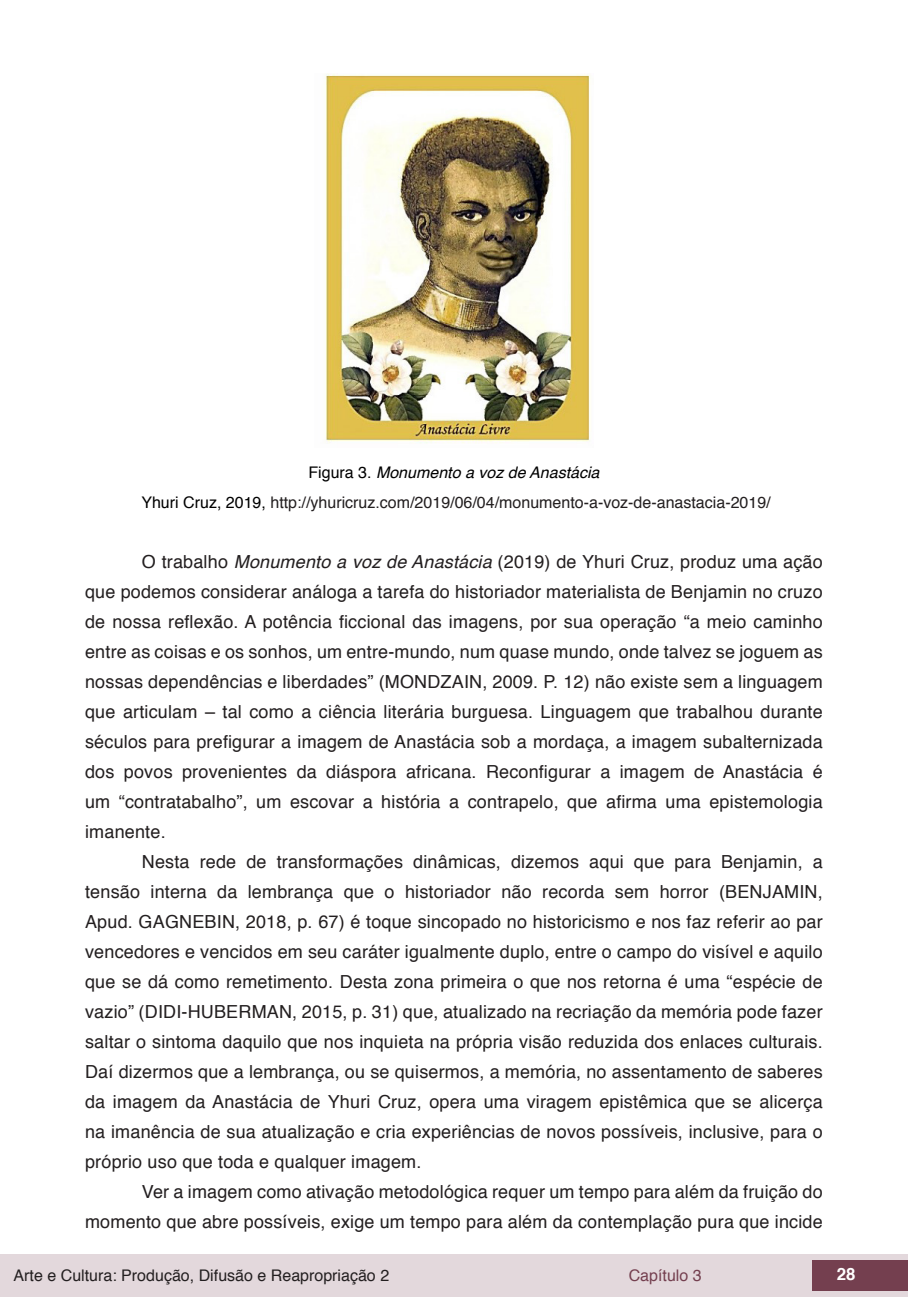
<style>
.page{position:relative;width:908px;height:1304px;background:#fff}
.page>*{position:absolute;margin:0;border:0;box-sizing:border-box;transform-origin:0 0}
.txt{font:18px/30px "Helvetica";letter-spacing:.01em;color:#231f20;text-align:justify}
.t1{font:700 16.8px "Helvetica";color:#fff}
.imagens_graf_tab{font:16px "Helvetica";color:#231f20}
.imagens_graf_tab-2{font:italic 16px "Helvetica";color:#000}
.t2{font:16px "Helvetica";color:#743f4f}
.s1{font-style:normal}
.s2{color:#000}
.s3{font-style:italic}
</style>
<div class="page">
<div style="left:0;top:1254px;width:906px;height:43px;background:#e3d8dc"></div>
<div style="left:812px;top:1261px;width:95px;height:30px;background:#743f4f"></div>
<img style="left:325px;top:74px;width:266px;height:370px">
<p class="imagens_graf_tab-2" style="left:308px;top:460px;width:292px"><span class="s1">Figura 3.</span> Monumento a voz de Anastácia</p>
<p class="imagens_graf_tab" style="left:141px;top:490px;width:630px"><span class="s2">Yhuri Cruz, 2019,</span> http://yhuricruz.com/2019/06/04/monumento-a-voz-de-anastacia-2019/</p>
<p class="txt" style="left:85px;top:548px;width:738px;text-indent:57px">O trabalho <span class="s3">Monumento a voz de Anastácia</span> (2019) de Yhuri Cruz, produz uma ação que podemos considerar análoga a tarefa do historiador materialista de Benjamin no cruzo de nossa reflexão. A potência ficcional das imagens, por sua operação “a meio caminho entre as coisas e os sonhos, um entre-mundo, num quase mundo, onde talvez se joguem as nossas dependências e liberdades” (MONDZAIN, 2009. P. 12) não existe sem a linguagem que articulam – tal como a ciência literária burguesa. Linguagem que trabalhou durante séculos para prefigurar a imagem de Anastácia sob a mordaça, a imagem subalternizada dos povos provenientes da diáspora africana. Reconfigurar a imagem de Anastácia é um “contratabalho”, um escovar a história a contrapelo, que afirma uma epistemologia imanente.</p>
<p class="txt" style="left:85px;top:848px;width:738px;text-indent:57px">Nesta rede de transformações dinâmicas, dizemos aqui que para Benjamin, a tensão interna da lembrança que o historiador não recorda sem horror (BENJAMIN, Apud. GAGNEBIN, 2018, p. 67) é toque sincopado no historicismo e nos faz referir ao par vencedores e vencidos em seu caráter igualmente duplo, entre o campo do visível e aquilo que se dá como remetimento. Desta zona primeira o que nos retorna é uma “espécie de vazio” (DIDI-HUBERMAN, 2015, p. 31) que, atualizado na recriação da memória pode fazer saltar o sintoma daquilo que nos inquieta na própria visão reduzida dos enlaces culturais.<br>Daí dizermos que a lembrança, ou se quisermos, a memória, no assentamento de saberes da imagem da Anastácia de Yhuri Cruz, opera uma viragem epistêmica que se alicerça na imanência de sua atualização e cria experiências de novos possíveis, inclusive, para o próprio uso que toda e qualquer imagem.</p>
<p class="txt" style="left:85px;top:1178px;width:738px;text-align:right">Ver a imagem como ativação metodológica requer um tempo para além da fruição do momento que abre possíveis, exige um tempo para além da contemplação pura que incide</p>
<p class="imagens_graf_tab" style="left:14px;top:1263px;width:377px">Arte e Cultura: Produção, Difusão e Reapropriação 2</p>
<p class="t2" style="left:628px;top:1263px;width:74px">Capítulo 3</p>
<p class="t1" style="left:836px;top:1261px;width:20px">28</p>
</div>
